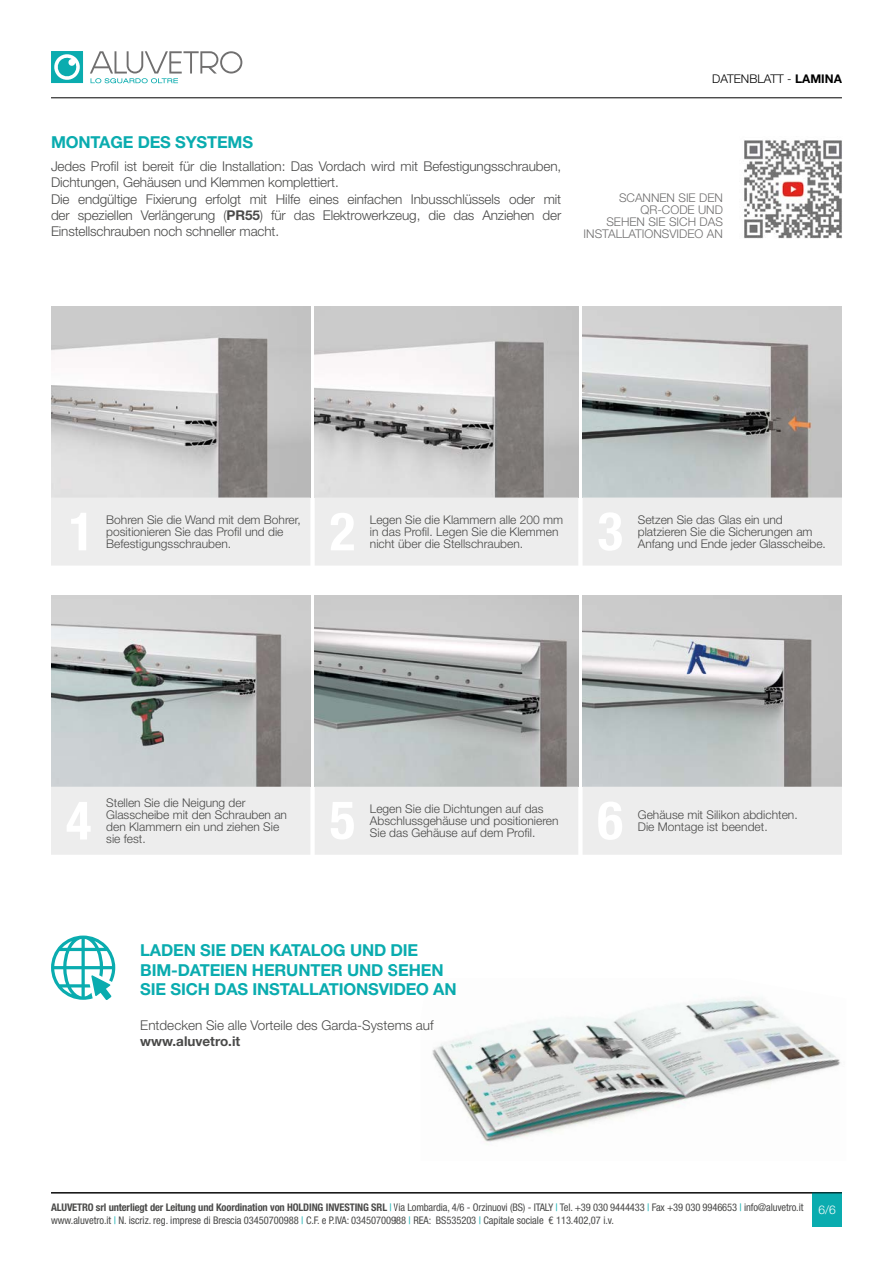
<style>
.page{position:relative;width:893px;height:1263px;background:#fff}
.page>*{position:absolute;margin:0;border:0;box-sizing:border-box;transform-origin:0 0}
.t1{font:700 16.5px/19.8px "Helvetica Neue LT Std";letter-spacing:-.01em;color:#0aacaf}
.t2{font:300 13.5px/16.2px "Helvetica Neue LT Std";letter-spacing:-.01em;color:#4a4a49}
.t3{font:700 13.5px "Helvetica Neue LT Std";color:#4a4a49}
.t4{font:300 12px/12px "Helvetica Neue LT Std";color:#4a4a49}
.t5{font:300 12px/12px "Helvetica Neue LT Std";color:#706f6f;text-align:right}
.t6{font:300 12px "Helvetica Neue LT Std";color:#000}
.t7{font:300 12px "Helvetica Neue LT Std";color:#fff}
.t8{font:condensed 10.5px/12.6px "Helvetica Neue LT Std";letter-spacing:-.005em;color:#4a4a49}
.s1{font-weight:700}
.s2{color:#0aacaf}
</style>
<div class="page">
<svg style="left:90px;top:51px;width:152px;height:32px"></svg>
<svg style="left:51px;top:51px;width:32px;height:32px"></svg>
<hr style="left:51px;top:97px;width:791px;height:1px;background:#000">
<img style="left:744px;top:140px;width:98px;height:99px">
<img style="left:51px;top:306px;width:259px;height:191px">
<img style="left:315px;top:306px;width:263px;height:191px">
<img style="left:583px;top:306px;width:259px;height:191px">
<img style="left:583px;top:595px;width:259px;height:192px">
<img style="left:315px;top:595px;width:263px;height:192px">
<img style="left:51px;top:595px;width:259px;height:192px">
<div style="left:51px;top:497px;width:791px;height:69px;background:#ededed"></div>
<div style="left:51px;top:787px;width:791px;height:68px;background:#ededed"></div>
<div style="left:812px;top:1193px;width:30px;height:34px;background:#0aacaf"></div>
<hr style="left:51px;top:1192px;width:791px;height:1px;background:#000">
<svg style="left:51px;top:935px;width:64px;height:65px"></svg>
<img style="left:432px;top:998px;width:409px;height:144px">
<h1 class="t1" style="left:51px;top:132px;width:204px">MONTAGE DES SYSTEMS</h1>
<p class="t2" style="left:51px;top:158px;width:512px">Jedes Profil ist bereit für die Installation: Das Vordach wird mit Befestigungsschrauben, Dichtungen, Gehäusen und Klemmen komplettiert.<br>Die endgültige Fixierung erfolgt mit Hilfe eines einfachen Inbusschlüssels oder mit der speziellen Verlängerung (<span class="s1">PR55</span>) für das Elektrowerkzeug, die das Anziehen der Einstellschrauben noch schneller macht.</p>
<p class="t6" style="left:712px;top:71px;width:131px">DATENBLATT - <span class="s1">LAMINA</span></p>
<p class="t5" style="left:584px;top:191px;width:141px">SCANNEN SIE DEN<br>QR-CODE UND<br>SEHEN SIE SICH DAS<br>INSTALLATIONSVIDEO AN</p>
<p class="t4" style="left:106px;top:513px;width:196px">Bohren Sie die Wand mit dem Bohrer, positionieren Sie das Profil und die<br>Befestigungsschrauben.</p>
<p class="t4" style="left:370px;top:513px;width:195px">Legen Sie die Klammern alle 200 mm in das Profil. Legen Sie die Klemmen nicht über die Stellschrauben.</p>
<p class="t4" style="left:638px;top:513px;width:190px">Setzen Sie das Glas ein und platzieren Sie die Sicherungen am<br>Anfang und Ende jeder Glasscheibe.</p>
<p class="t4" style="left:106px;top:796px;width:182px">Stellen Sie die Neigung der<br>Glasscheibe mit den Schrauben an den Klammern ein und ziehen Sie sie fest.</p>
<p class="t4" style="left:370px;top:802px;width:190px">Legen Sie die Dichtungen auf das<br>Abschlussgehäuse und positionieren<br>Sie das Gehäuse auf dem Profil.</p>
<h1 class="t1" style="left:140px;top:940px;width:318px">LADEN SIE DEN KATALOG UND DIE<br>BIM-DATEIEN HERUNTER UND SEHEN<br>SIE SICH DAS INSTALLATIONSVIDEO AN</h1>
<p class="t2" style="left:140px;top:1017px;width:295px">Entdecken Sie alle Vorteile des Garda-Systems auf</p>
<p class="t3" style="left:140px;top:1033px;width:101px">www.aluvetro.it</p>
<p class="t4" style="left:638px;top:808px;width:161px">Gehäuse mit Silikon abdichten.<br>Die Montage ist beendet.</p>
<p class="t8" style="left:51px;top:1201px;width:754px"><span class="s1">ALUVETRO srl unterliegt der Leitung und Koordination von HOLDING INVESTING SRL</span> <span class="s2">|</span> Via Lombardia, 4/6 - Orzinuovi (BS) - ITALY <span class="s2">|</span> Tel. +39 030 9444433 <span class="s2">|</span> Fax +39 030 9946653 <span class="s2">|</span> info@aluvetro.it www.aluvetro.it <span class="s2">|</span> N. iscriz. reg. imprese di Brescia 03450700988 <span class="s2">|</span> C.F. e P.IVA: 03450700988 <span class="s2">|</span> REA: BS535203 <span class="s2">|</span> Capitale sociale € 113.402,07 i.v.</p>
<p class="t7" style="left:818px;top:1202px;width:19px">6/6</p>
</div>
